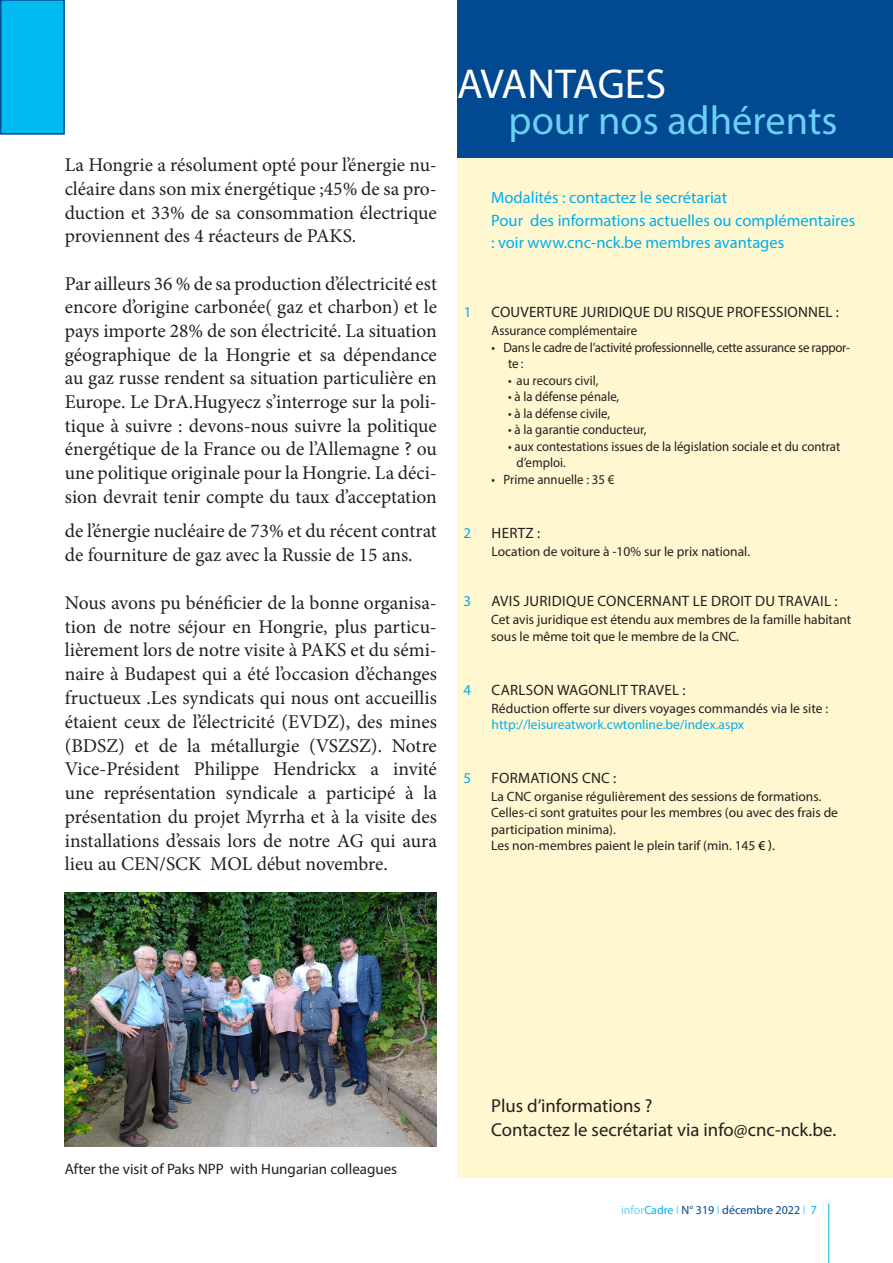
<style>
.page{position:relative;width:893px;height:1263px;background:#fff}
.page>*{position:absolute;margin:0;border:0;box-sizing:border-box;transform-origin:0 0}
.t1{font:42px "Myriad Pro";letter-spacing:-.005em;color:#fff}
.t2{font:40.5px "Myriad Pro";color:#6bcff6}
.t3{font:19.5px/23.7px "Minion Pro";color:#231f20;text-align:justify}
.t4{font:18.75px/24px "Myriad Pro";color:#231f20}
.t5{font:16.5px/22.5px "Myriad Pro";color:#00aeef}
.t6{font:15px "Myriad Pro";letter-spacing:.01em;color:#231f20}
.t7{font:15px "Myriad Pro";color:#00aeef}
.t8{font:13.5px/16.5px "Myriad Pro";color:#231f20}
.t9{font:13.5px/16.5px "Myriad Pro";color:#231f20;scale:.95 1}
.t10{font:13.5px/16.5px "Myriad Pro";letter-spacing:-.02em;color:#231f20;scale:.95 1}
.t11{font:13.5px "Myriad Pro";color:#00aeef}
.t12{font:12px "Myriad Pro";color:#014990}
.s1{color:#000001}
.s2{color:#6bcff6}
.s3{color:#00aeef}
</style>
<div class="page">
<hr style="left:828px;top:1203px;width:1px;height:60px;background:#00aeef">
<div style="left:457px;top:159px;width:436px;height:1019px;background:#fef7d0"></div>
<div style="left:457px;top:0;width:436px;height:157px;background:#014990"></div>
<img style="left:65px;top:893px;width:372px;height:254px">
<div style="left:1px;top:0;width:63px;height:134px;background:#00baf1"></div>
<div style="left:0;top:0;width:65px;height:135px;border:2px solid #014990"></div>
<p class="t3" style="left:65px;top:153px;width:374px">La Hongrie a résolument opté pour l’énergie nu&shy;cléaire dans son mix énergétique ;45% de sa pro&shy;duction et 33% de sa consommation électrique proviennent des 4 réacteurs de PAKS.</p>
<p class="t3" style="left:65px;top:272px;width:374px">Par ailleurs 36 % de sa production d’électricité est encore d’origine carbonée( gaz et charbon) et le pays importe 28% de son électricité. La situation géographique de la Hongrie et sa dépendance au gaz russe rendent sa situation particulière en Europe. Le DrA.Hugyecz s’interroge sur la poli&shy;tique à suivre : devons-nous suivre la politique énergétique de la France ou de l’Allemagne ? ou une politique originale pour la Hongrie. La déci&shy;sion devrait tenir compte du taux d’acceptation</p>
<p class="t3" style="left:65px;top:519px;width:374px">de l’énergie nucléaire de 73% et du récent contrat de fourniture de gaz avec la Russie de 15 ans.</p>
<p class="t3" style="left:65px;top:591px;width:374px">Nous avons pu bénéficier de la bonne organisa&shy;tion de notre séjour en Hongrie, plus particu&shy;lièrement lors de notre visite à PAKS et du sémi&shy;naire à Budapest qui a été l’occasion d’échanges fructueux .Les syndicats qui nous ont accueillis étaient ceux de l’électricité (EVDZ), des mines (BDSZ) et de la métallurgie (VSZSZ). Notre Vice-Président Philippe Hendrickx a invité une représentation syndicale a participé à la présentation du projet Myrrha et à la visite des installations d’essais lors de notre AG qui aura lieu au CEN/SCK MOL début novembre.</p>
<p class="t1" style="left:457px;top:58px;width:211px">AVANTAGES</p>
<p class="t2" style="left:509px;top:96px;width:330px">pour nos adhérents</p>
<p class="t5" style="left:491px;top:186px;width:238px">Modalités : contactez le secrétariat</p>
<p class="t5" style="left:491px;top:209px;width:366px">Pour des informations actuelles ou complémentaires : voir www.cnc-nck.be membres avantages</p>
<p class="t7" style="left:464px;top:303px;width:9px">1</p>
<p class="t6" style="left:492px;top:303px;width:349px">COUVERTURE JURIDIQUE DU RISQUE PROFESSIONNEL :</p>
<p class="t9" style="left:492px;top:322px;width:155px">Assurance complémentaire</p>
<p class="t10" style="left:508px;top:339px;width:361px;text-indent:-17px">• Dans le cadre de l’activité professionnelle, cette assurance se rappor&shy;te :</p>
<p class="t9" style="left:508px;top:372px;width:96px">• au recours civil,</p>
<p class="t9" style="left:508px;top:388px;width:118px">• à la défense pénale,</p>
<p class="t9" style="left:508px;top:405px;width:109px">• à la défense civile,</p>
<p class="t9" style="left:508px;top:421px;width:147px">• à la garantie conducteur,</p>
<p class="t9" style="left:517px;top:438px;width:342px;text-indent:-9px">• aux contestations issues de la législation sociale et du contrat d’emploi.</p>
<p class="t9" style="left:492px;top:471px;width:131px">• Prime annuelle : 35 €</p>
<p class="t7" style="left:463px;top:523px;width:9px">2</p>
<p class="t6" style="left:492px;top:523px;width:50px">HERTZ :</p>
<p class="t8" style="left:492px;top:542px;width:260px">Location de voiture à -10% sur le prix national.</p>
<p class="t7" style="left:463px;top:592px;width:9px">3</p>
<p class="t6" style="left:492px;top:592px;width:348px">AVIS JURIDIQUE CONCERNANT LE DROIT DU TRAVAIL :</p>
<p class="t8" style="left:491px;top:611px;width:362px">Cet avis juridique est étendu aux membres de la famille habitant sous le même toit que le membre de la CNC.</p>
<p class="t7" style="left:463px;top:680px;width:9px">4</p>
<p class="t6" style="left:492px;top:680px;width:195px">CARLSON WAGONLIT TRAVEL :</p>
<p class="t8" style="left:492px;top:699px;width:338px">Réduction offerte sur divers voyages commandés via le site :</p>
<p class="t11" style="left:492px;top:716px;width:254px">http://leisureatwork.cwtonline.be/index.aspx</p>
<p class="t7" style="left:463px;top:768px;width:9px">5</p>
<p class="t6" style="left:492px;top:768px;width:126px">FORMATIONS CNC :</p>
<p class="t8" style="left:491px;top:788px;width:348px">La CNC organise régulièrement des sessions de formations.<br>Celles-ci sont gratuites pour les membres (ou avec des frais de participation minima).</p>
<p class="t8" style="left:491px;top:837px;width:285px">Les non-membres paient le plein tarif (min. 145 <span class="s1">€ )</span>.</p>
<p class="t6" style="left:65px;top:1160px;width:334px">After the visit of Paks NPP with Hungarian colleagues</p>
<p class="t4" style="left:491px;top:1093px;width:347px">Plus d’informations ?<br>Contactez le secrétariat via info@cnc-nck.be.</p>
<p class="t12" style="left:621px;top:1202px;width:197px"><span class="s2">infor</span><span class="s3">Cadre</span> <span class="s2">I</span> N° 319 <span class="s2">I</span> décembre 2022 <span class="s2">I</span> <span class="s3">7</span></p>
</div>
